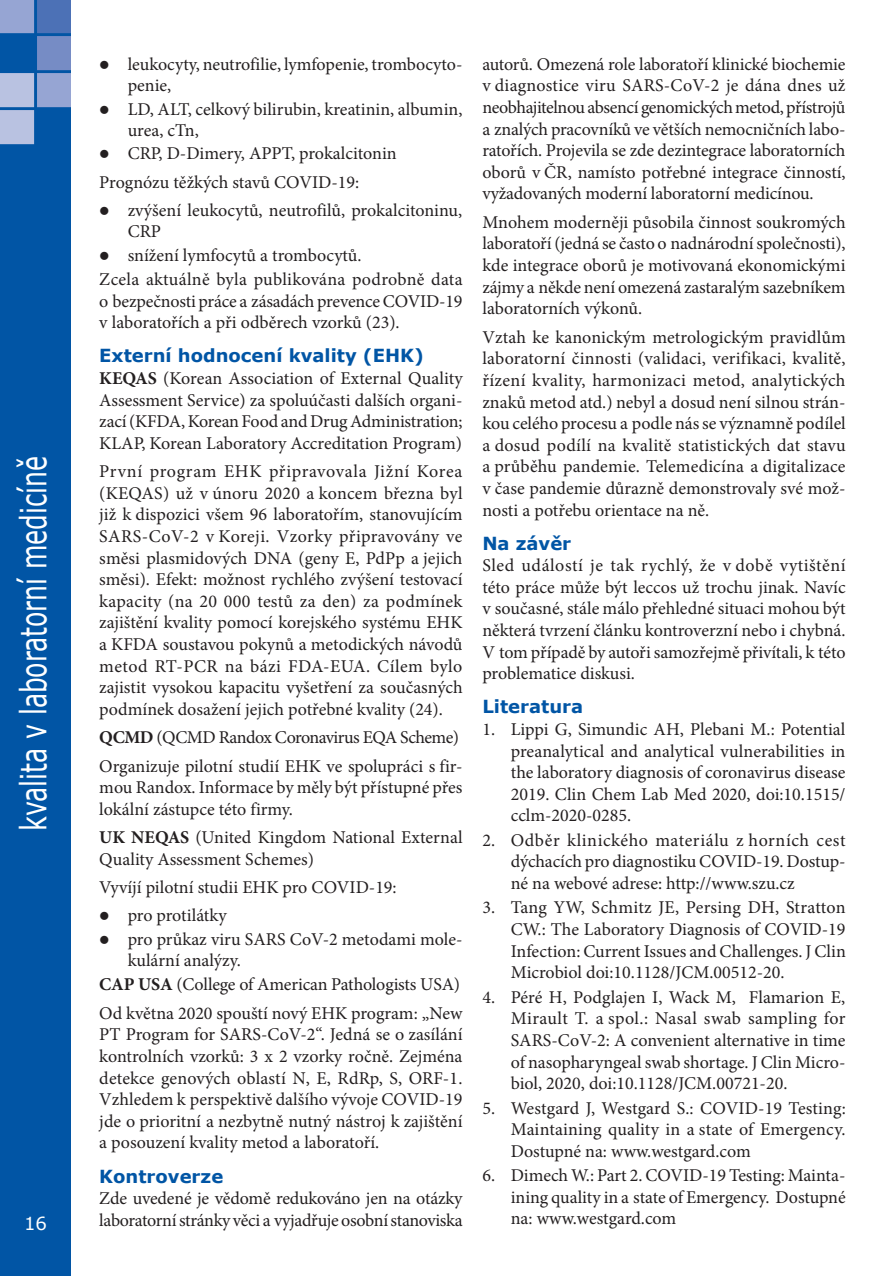
<style>
.page{position:relative;width:891px;height:1276px;background:#fff}
.page>*{position:absolute;margin:0;border:0;box-sizing:border-box;transform-origin:0 0}
.t1{font:36px "Verdana";color:#fff;scale:.7 1}
.t2{font:18px/21.6px "Minion Pro";letter-spacing:-.005em;color:#231f20;text-align:justify}
.t3{font:700 18px "Verdana";color:#0155a5}
.t4{font:18px "Verdana";color:#fff}
.s1{font-weight:700}
</style>
<div class="page">
<img style="left:0;top:0;width:71px;height:1276px">
<h1 class="t1" style="left:9px;top:831px;width:538px;rotate:-90deg">kvalita v laboratorní medicíně</h1>
<p class="t4" style="left:24px;top:1211px;width:24px">16</p>
<p class="t2" style="left:128px;top:54px;width:336px;line-height:21px;text-indent:-28px">● leukocyty, neutrofilie, lymfopenie, trombocyto&shy;penie,</p>
<p class="t2" style="left:128px;top:98px;width:336px;line-height:21px;text-indent:-28px">● LD, ALT, celkový bilirubin, kreatinin, albumin, urea, cTn,</p>
<p class="t2" style="left:99px;top:140px;width:299px;line-height:28.4px">● CRP, D-Dimery, APPT, prokalcitonin<br>Prognózu těžkých stavů COVID-19:</p>
<p class="t2" style="left:128px;top:199px;width:336px;line-height:21px;text-indent:-28px">● zvýšení leukocytů, neutrofilů, prokalcitoninu,<br>CRP</p>
<p class="t2" style="left:99px;top:243px;width:365px;line-height:24.4px">● snížení lymfocytů a trombocytů.<br>Zcela aktuálně byla publikována podrobně data</p>
<p class="t2" style="left:99px;top:290px;width:364px">o bezpečnosti práce a zásadách prevence COVID-19 v laboratořích a při odběrech vzorků (23).</p>
<p class="t3" style="left:99px;top:343px;width:326px">Externí hodnocení kvality (EHK)</p>
<p class="t2" style="left:99px;top:367px;width:365px"><span class="s1">KEQAS</span> (Korean Association of External Quality Assessment Service) za spoluúčasti dalších organi&shy;zací (KFDA, Korean Food and Drug Administration; KLAP, Korean Laboratory Accreditation Program)</p>
<p class="t2" style="left:99px;top:461px;width:365px">První program EHK připravovala Jižní Korea (KEQAS) už v únoru 2020 a koncem března byl již k dispozici všem 96 laboratořím, stanovujícím SARS-CoV-2 v Koreji. Vzorky připravovány ve směsi plasmidových DNA (geny E, PdPp a jejich směsi). Efekt: možnost rychlého zvýšení testovací kapacity (na 20 000 testů za den) za podmínek zajištění kvality pomocí korejského systému EHK a KFDA soustavou pokynů a metodických návodů metod RT-PCR na bázi FDA-EUA. Cílem bylo zajistit vysokou kapacitu vyšetření za současných podmínek dosažení jejich potřebné kvality (24).</p>
<p class="t2" style="left:99px;top:723px;width:364px;line-height:28.4px"><span class="s1">QCMD</span> (QCMD Randox Coronavirus EQA Scheme)<br>Organizuje pilotní studií EHK ve spolupráci s fir-</p>
<p class="t2" style="left:99px;top:777px;width:364px">mou Randox. Informace by měly být přístupné přes lokální zástupce této firmy.</p>
<p class="t2" style="left:99px;top:827px;width:364px"><span class="s1">UK NEQAS</span> (United Kingdom National External<br>Quality Assessment Schemes)</p>
<p class="t2" style="left:99px;top:877px;width:299px">Vyvíjí pilotní studii EHK pro COVID-19:</p>
<p class="t2" style="left:99px;top:904px;width:129px">● pro protilátky</p>
<p class="t2" style="left:128px;top:928px;width:336px;line-height:21px;text-indent:-28px">● pro průkaz viru SARS CoV-2 metodami mole&shy;kulární analýzy.</p>
<p class="t2" style="left:99px;top:970px;width:364px;line-height:28.4px"><span class="s1">CAP USA</span> (College of American Pathologists USA)<br>Od května 2020 spouští nový EHK program: „New</p>
<p class="t2" style="left:99px;top:1024px;width:364px">PT Program for SARS-CoV-2“. Jedná se o zasílání kontrolních vzorků: 3 x 2 vzorky ročně. Zejména detekce genových oblastí N, E, RdRp, S, ORF-1.<br>Vzhledem k perspektivě dalšího vývoje COVID-19 jde o prioritní a nezbytně nutný nástroj k zajištění a posouzení kvality metod a laboratoří.</p>
<p class="t3" style="left:99px;top:1163px;width:125px">Kontroverze</p>
<p class="t2" style="left:99px;top:1187px;width:364px">Zde uvedené je vědomě redukováno jen na otázky laboratorní stránky věci a vyjadřuje osobní stanoviska</p>
<p class="t2" style="left:482px;top:53px;width:364px">autorů. Omezená role laboratoří klinické biochemie v diagnostice viru SARS-CoV-2 je dána dnes už neobhajitelnou absencí genomických metod, přístrojů a znalých pracovníků ve větších nemocničních labo&shy;ratořích. Projevila se zde dezintegrace laboratorních oborů v ČR, namísto potřebné integrace činností, vyžadovaných moderní laboratorní medicínou.</p>
<p class="t2" style="left:482px;top:211px;width:364px">Mnohem moderněji působila činnost soukromých laboratoří (jedná se často o nadnárodní společnosti), kde integrace oborů je motivovaná ekonomickými zájmy a někde není omezená zastaralým sazebníkem laboratorních výkonů.</p>
<p class="t2" style="left:482px;top:326px;width:365px">Vztah ke kanonickým metrologickým pravidlům laboratorní činnosti (validaci, verifikaci, kvalitě, řízení kvality, harmonizaci metod, analytických znaků metod atd.) nebyl a dosud není silnou strán&shy;kou celého procesu a podle nás se významně podílel a dosud podílí na kvalitě statistických dat stavu a průběhu pandemie. Telemedicína a digitalizace v čase pandemie důrazně demonstrovaly své mož&shy;nosti a potřebu orientace na ně.</p>
<p class="t3" style="left:482px;top:530px;width:90px">Na závěr</p>
<p class="t2" style="left:482px;top:555px;width:364px">Sled událostí je tak rychlý, že v době vytištění této práce může být leccos už trochu jinak. Navíc v současné, stále málo přehledné situaci mohou být některá tvrzení článku kontroverzní nebo i chybná.<br>V tom případě by autoři samozřejmě přivítali, k této problematice diskusi.</p>
<p class="t3" style="left:482px;top:694px;width:102px">Literatura</p>
<p class="t2" style="left:510px;top:718px;width:336px;text-indent:-28px">1. Lippi G, Simundic AH, Plebani M.: Potential preanalytical and analytical vulnerabilities in the laboratory diagnosis of coronavirus disease 2019. Clin Chem Lab Med 2020, doi:10.1515/ cclm-2020-0285.</p>
<p class="t2" style="left:510px;top:829px;width:336px;text-indent:-28px">2. Odběr klinického materiálu z horních cest dýchacích pro diagnostiku COVID-19. Dostup&shy;né na webové adrese: http://www.szu.cz</p>
<p class="t2" style="left:510px;top:897px;width:336px;text-indent:-28px">3. Tang YW, Schmitz JE, Persing DH, Stratton CW.: The Laboratory Diagnosis of COVID-19<br>Infection: Current Issues and Challenges. J Clin Microbiol doi:10.1128/JCM.00512-20.</p>
<p class="t2" style="left:510px;top:986px;width:336px;text-indent:-28px">4. Péré H, Podglajen I, Wack M, Flamarion E, Mirault T. a spol.: Nasal swab sampling for SARS-CoV-2: A convenient alternative in time of nasopharyngeal swab shortage. J Clin Micro&shy;biol, 2020, doi:10.1128/JCM.00721-20.</p>
<p class="t2" style="left:510px;top:1097px;width:336px;text-indent:-28px">5. Westgard J, Westgard S.: COVID-19 Testing:<br>Maintaining quality in a state of Emergency.<br>Dostupné na: www.westgard.com</p>
<p class="t2" style="left:510px;top:1164px;width:336px;text-indent:-28px">6. Dimech W.: Part 2. COVID-19 Testing: Mainta&shy;ining quality in a state of Emergency. Dostupné na: www.westgard.com</p>
</div>
